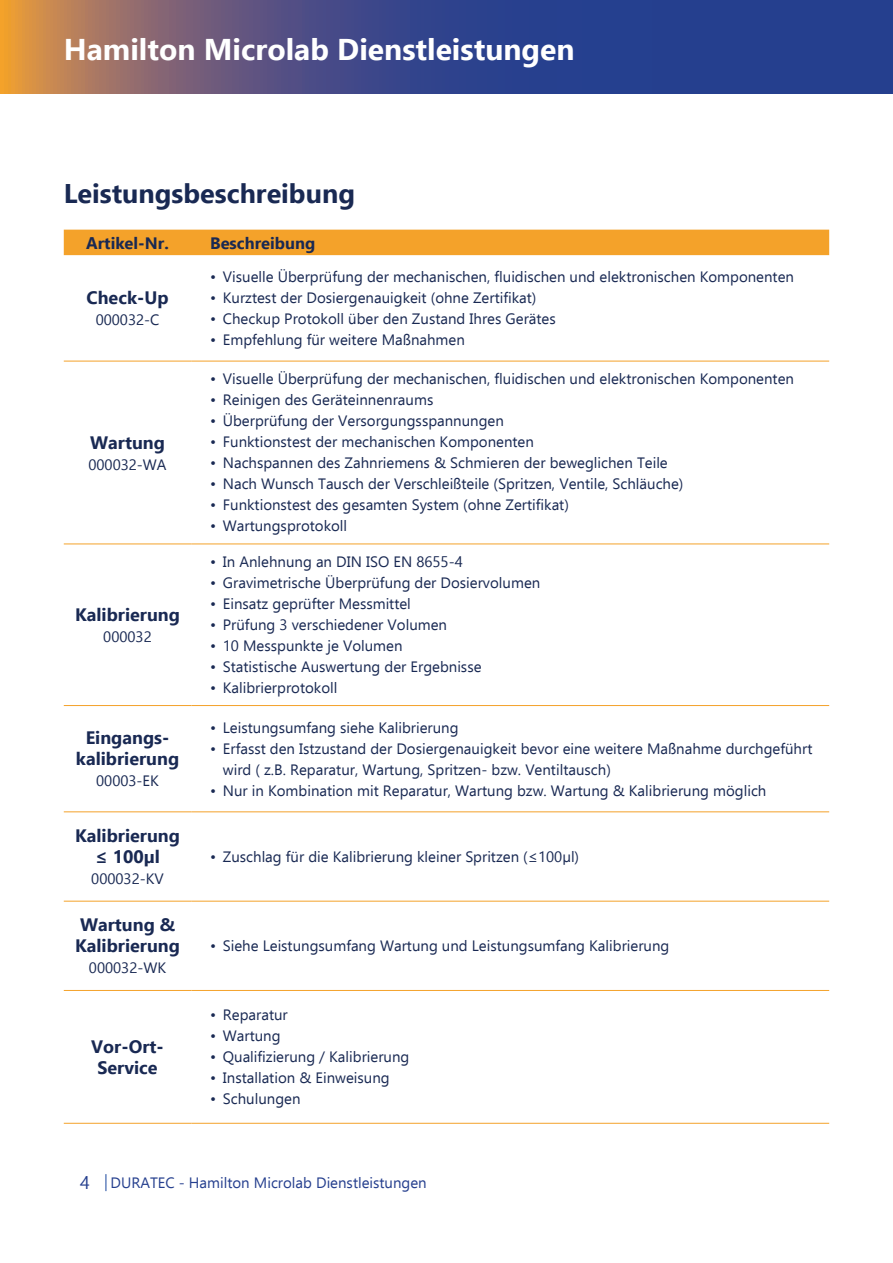
<style>
.page{position:relative;width:893px;height:1263px;background:#fff}
.page>*{position:absolute;margin:0;border:0;box-sizing:border-box;transform-origin:0 0}
.t1{font:700 30px "Ebrima";color:#fff}
.t2{font:700 27px "Ebrima";color:#192953}
.t3{font:700 18px/21px "Ebrima";color:#192953;text-align:center}
.t4{font:18px "Ebrima";color:#253f8e}
.t5{font:700 16.5px "Ebrima";color:#192953}
.t6{font:15px/21px "Ebrima";color:#192953}
.t7{font:15px "Ebrima";color:#253f8e}
</style>
<div class="page">
<svg style="left:0;top:0;width:893px;height:94px;background:#4e5081"></svg>
<svg style="left:106px;top:1174px;width:1px;height:17px"></svg>
<div style="left:64px;top:230px;width:765px;height:25px;background:#f4a22a"></div>
<hr style="left:64px;top:361px;width:127px;height:1px;background:#f4a22a">
<hr style="left:191px;top:361px;width:638px;height:1px;background:#f4a22a">
<hr style="left:64px;top:544px;width:127px;height:1px;background:#f4a22a">
<hr style="left:191px;top:544px;width:638px;height:1px;background:#f4a22a">
<hr style="left:64px;top:705px;width:127px;height:1px;background:#f4a22a">
<hr style="left:191px;top:705px;width:638px;height:1px;background:#f4a22a">
<hr style="left:64px;top:811px;width:127px;height:1px;background:#f4a22a">
<hr style="left:191px;top:811px;width:638px;height:1px;background:#f4a22a">
<hr style="left:64px;top:901px;width:127px;height:1px;background:#f4a22a">
<hr style="left:191px;top:901px;width:638px;height:1px;background:#f4a22a">
<hr style="left:64px;top:990px;width:127px;height:1px;background:#f4a22a">
<hr style="left:191px;top:990px;width:638px;height:1px;background:#f4a22a">
<hr style="left:64px;top:1123px;width:127px;height:1px;background:#f4a22a">
<hr style="left:191px;top:1123px;width:638px;height:1px;background:#f4a22a">
<h1 class="t1" style="left:64px;top:26px;width:512px">Hamilton Microlab Dienstleistungen</h1>
<p class="t2" style="left:64px;top:172px;width:293px">Leistungsbeschreibung</p>
<p class="t5" style="left:86px;top:230px;width:84px">Artikel-Nr.</p>
<p class="t5" style="left:210px;top:230px;width:107px">Beschreibung</p>
<p class="t3" style="left:87px;top:286px;width:83px">Check-Up</p>
<p class="t6" style="left:96px;top:309px;width:65px">000032-C</p>
<p class="t6" style="left:210px;top:266px;width:585px">• Visuelle Überprüfung der mechanischen, fluidischen und elektronischen Komponenten</p>
<p class="t6" style="left:210px;top:287px;width:328px">• Kurztest der Dosiergenauigkeit (ohne Zertifikat)</p>
<p class="t6" style="left:210px;top:308px;width:347px">• Checkup Protokoll über den Zustand Ihres Gerätes</p>
<p class="t6" style="left:210px;top:329px;width:256px">• Empfehlung für weitere Maßnahmen</p>
<p class="t3" style="left:90px;top:431px;width:76px">Wartung</p>
<p class="t6" style="left:88px;top:453px;width:80px">000032-WA</p>
<p class="t3" style="left:75px;top:603px;width:106px">Kalibrierung</p>
<p class="t6" style="left:103px;top:626px;width:50px">000032</p>
<p class="t3" style="left:86px;top:726px;width:85px">Eingangs-</p>
<p class="t3" style="left:76px;top:747px;width:105px">kalibrierung</p>
<p class="t6" style="left:96px;top:770px;width:64px">00003-EK</p>
<p class="t3" style="left:75px;top:824px;width:106px">Kalibrierung ≤ 100µl</p>
<p class="t6" style="left:91px;top:868px;width:74px">000032-KV</p>
<p class="t3" style="left:75px;top:913px;width:106px;text-align:left">Wartung &amp;<br>Kalibrierung</p>
<p class="t6" style="left:89px;top:957px;width:79px">000032-WK</p>
<p class="t3" style="left:91px;top:1035px;width:74px">Vor-Ort-</p>
<p class="t3" style="left:97px;top:1056px;width:62px">Service</p>
<p class="t6" style="left:210px;top:368px;width:585px">• Visuelle Überprüfung der mechanischen, fluidischen und elektronischen Komponenten</p>
<p class="t6" style="left:210px;top:389px;width:225px">• Reinigen des Geräteinnenraums</p>
<p class="t6" style="left:210px;top:410px;width:295px">• Überprüfung der Versorgungsspannungen</p>
<p class="t6" style="left:210px;top:431px;width:325px">• Funktionstest der mechanischen Komponenten</p>
<p class="t6" style="left:210px;top:452px;width:459px">• Nachspannen des Zahnriemens &amp; Schmieren der beweglichen Teile</p>
<p class="t6" style="left:210px;top:473px;width:475px">• Nach Wunsch Tausch der Verschleißteile (Spritzen, Ventile, Schläuche)</p>
<p class="t6" style="left:210px;top:494px;width:360px">• Funktionstest des gesamten System (ohne Zertifikat)</p>
<p class="t6" style="left:210px;top:515px;width:139px">• Wartungsprotokoll</p>
<p class="t6" style="left:210px;top:551px;width:254px">• In Anlehnung an DIN ISO EN 8655-4</p>
<p class="t6" style="left:210px;top:572px;width:332px">• Gravimetrische Überprüfung der Dosiervolumen</p>
<p class="t6" style="left:210px;top:593px;width:202px">• Einsatz geprüfter Messmittel</p>
<p class="t6" style="left:210px;top:614px;width:239px">• Prüfung 3 verschiedener Volumen</p>
<p class="t6" style="left:210px;top:635px;width:194px">• 10 Messpunkte je Volumen</p>
<p class="t6" style="left:210px;top:656px;width:273px">• Statistische Auswertung der Ergebnisse</p>
<p class="t6" style="left:210px;top:677px;width:129px">• Kalibrierprotokoll</p>
<p class="t6" style="left:210px;top:716px;width:250px">• Leistungsumfang siehe Kalibrierung</p>
<p class="t6" style="left:223px;top:737px;width:591px;text-indent:-13px">• Erfasst den Istzustand der Dosiergenauigkeit bevor eine weitere Maßnahme durchgeführt wird ( z.B. Reparatur, Wartung, Spritzen- bzw. Ventiltausch)</p>
<p class="t6" style="left:210px;top:779px;width:558px">• Nur in Kombination mit Reparatur, Wartung bzw. Wartung &amp; Kalibrierung möglich</p>
<p class="t6" style="left:210px;top:846px;width:371px">• Zuschlag für die Kalibrierung kleiner Spritzen (≤100µl)</p>
<p class="t6" style="left:210px;top:935px;width:461px">• Siehe Leistungsumfang Wartung und Leistungsumfang Kalibrierung</p>
<p class="t6" style="left:210px;top:1004px;width:79px">• Reparatur</p>
<p class="t6" style="left:210px;top:1025px;width:72px">• Wartung</p>
<p class="t6" style="left:210px;top:1046px;width:201px">• Qualifizierung / Kalibrierung</p>
<p class="t6" style="left:210px;top:1067px;width:181px">• Installation &amp; Einweisung</p>
<p class="t6" style="left:210px;top:1088px;width:92px">• Schulungen</p>
<p class="t4" style="left:80px;top:1169px;width:11px">4</p>
<p class="t7" style="left:111px;top:1172px;width:318px">DURATEC - Hamilton Microlab Dienstleistungen</p>
</div>
